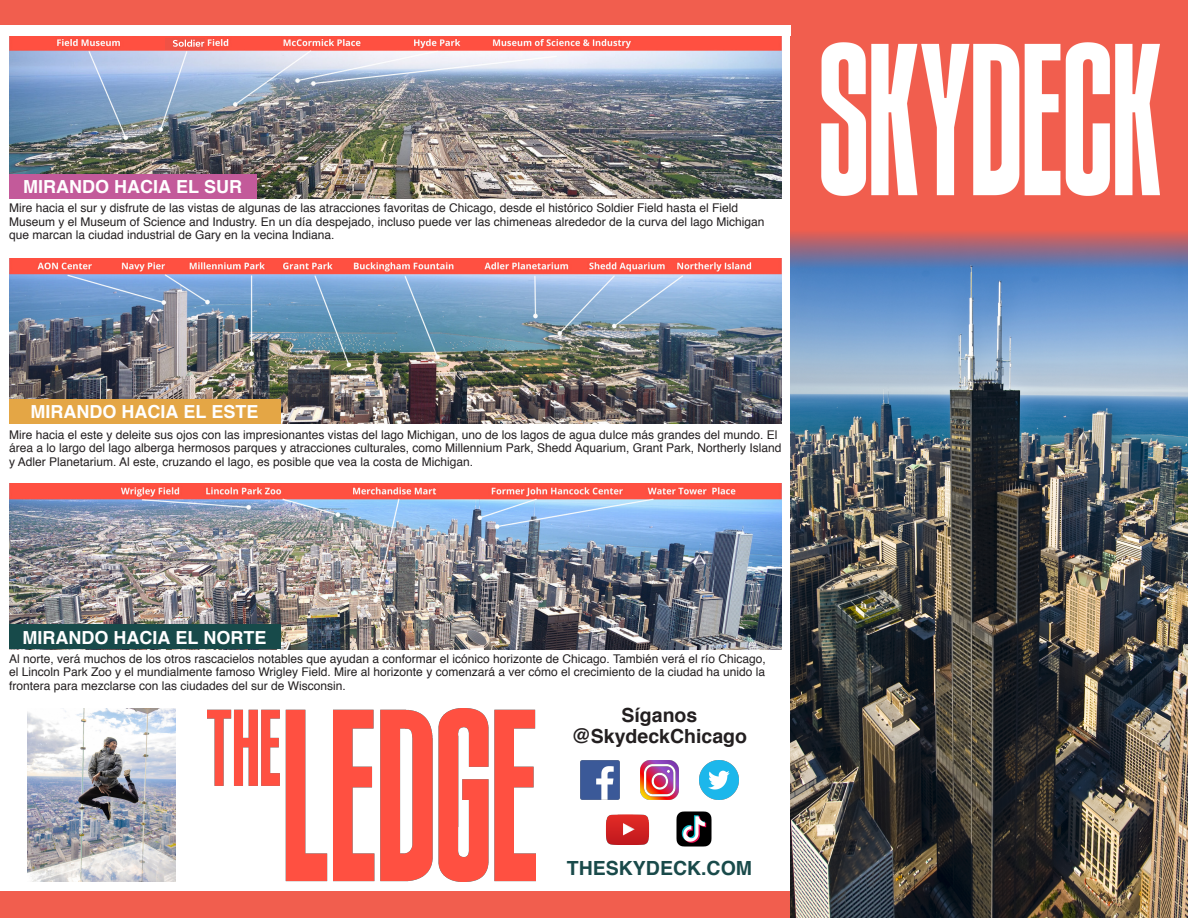
<style>
.page{position:relative;width:1188px;height:918px;background:#fff}
.page>*{position:absolute;margin:0;border:0;box-sizing:border-box;transform-origin:0 0}
.t1{font:700 19.5px/21px "Helvetica";color:#231f20;text-align:center}
.t2{font:700 19.5px "Helvetica";color:#194a4a}
.t3{font:700 18px "Helvetica";color:#fff}
.t4{font:12px/13.5px "Helvetica";color:#231f20}
</style>
<div class="page">
<div style="left:0;top:892px;width:796px;height:26px;background:#f15e4e"></div>
<div style="left:0;top:0;width:796px;height:30px;background:#f15e4e"></div>
<img style="left:9px;top:258px;width:773px;height:166px">
<img style="left:9px;top:36px;width:773px;height:163px">
<img style="left:9px;top:484px;width:773px;height:165px">
<img style="left:28px;top:709px;width:147px;height:173px">
<img style="left:790px;top:274px;width:398px;height:644px">
<img style="left:207px;top:709px;width:329px;height:173px">
<div style="left:9px;top:174px;width:248px;height:25px;background:#c35a9a"></div>
<div style="left:9px;top:399px;width:272px;height:25px;background:#e4a645"></div>
<div style="left:9px;top:624px;width:272px;height:25px;background:#174a4a"></div>
<svg style="left:790px;top:0;width:398px;height:274px;background:#d16361"></svg>
<img style="left:818px;top:41px;width:341px;height:154px">
<div style="left:0;top:25px;width:790px;height:11px;background:#fff"></div>
<img style="left:700px;top:761px;width:39px;height:39px">
<img style="left:676px;top:811px;width:36px;height:36px">
<img style="left:580px;top:761px;width:39px;height:39px">
<img style="left:606px;top:814px;width:44px;height:31px">
<img style="left:640px;top:761px;width:39px;height:39px">
<div style="left:165px;top:38px;width:40px;height:11px;background:#f05245"></div>
<svg style="left:173px;top:40px;width:31px;height:7px"></svg>
<h2 class="t3" style="left:23px;top:176px;width:220px">MIRANDO HACIA EL SUR</h2>
<p class="t4" style="left:9px;top:202px;width:757px">Mire hacia el sur y disfrute de las vistas de algunas de las atracciones favoritas de Chicago, desde el histórico Soldier Field hasta el Field<br>Museum y el Museum of Science and Industry. En un día despejado, incluso puede ver las chimeneas alrededor de la curva del lago Michigan que marcan la ciudad industrial de Gary en la vecina Indiana.</p>
<h2 class="t3" style="left:31px;top:401px;width:230px">MIRANDO HACIA EL ESTE</h2>
<p class="t4" style="left:9px;top:428px;width:774px">Mire hacia el este y deleite sus ojos con las impresionantes vistas del lago Michigan, uno de los lagos de agua dulce más grandes del mundo. El área a lo largo del lago alberga hermosos parques y atracciones culturales, como Millennium Park, Shedd Aquarium, Grant Park, Northerly Island y Adler Planetarium. Al este, cruzando el lago, es posible que vea la costa de Michigan.</p>
<h2 class="t3" style="left:23px;top:626px;width:245px">MIRANDO HACIA EL NORTE</h2>
<p class="t4" style="left:9px;top:652px;width:758px;text-align:justify">Al norte, verá muchos de los otros rascacielos notables que ayudan a conformar el icónico horizonte de Chicago. También verá el río Chicago, el Lincoln Park Zoo y el mundialmente famoso Wrigley Field. Mire al horizonte y comenzará a ver cómo el crecimiento de la ciudad ha unido la frontera para mezclarse con las ciudades del sur de Wisconsin.</p>
<h1 class="t1" style="left:572px;top:704px;width:177px">Síganos @SkydeckChicago</h1>
<h1 class="t2" style="left:567px;top:856px;width:187px">THESKYDECK.COM</h1>
</div>
